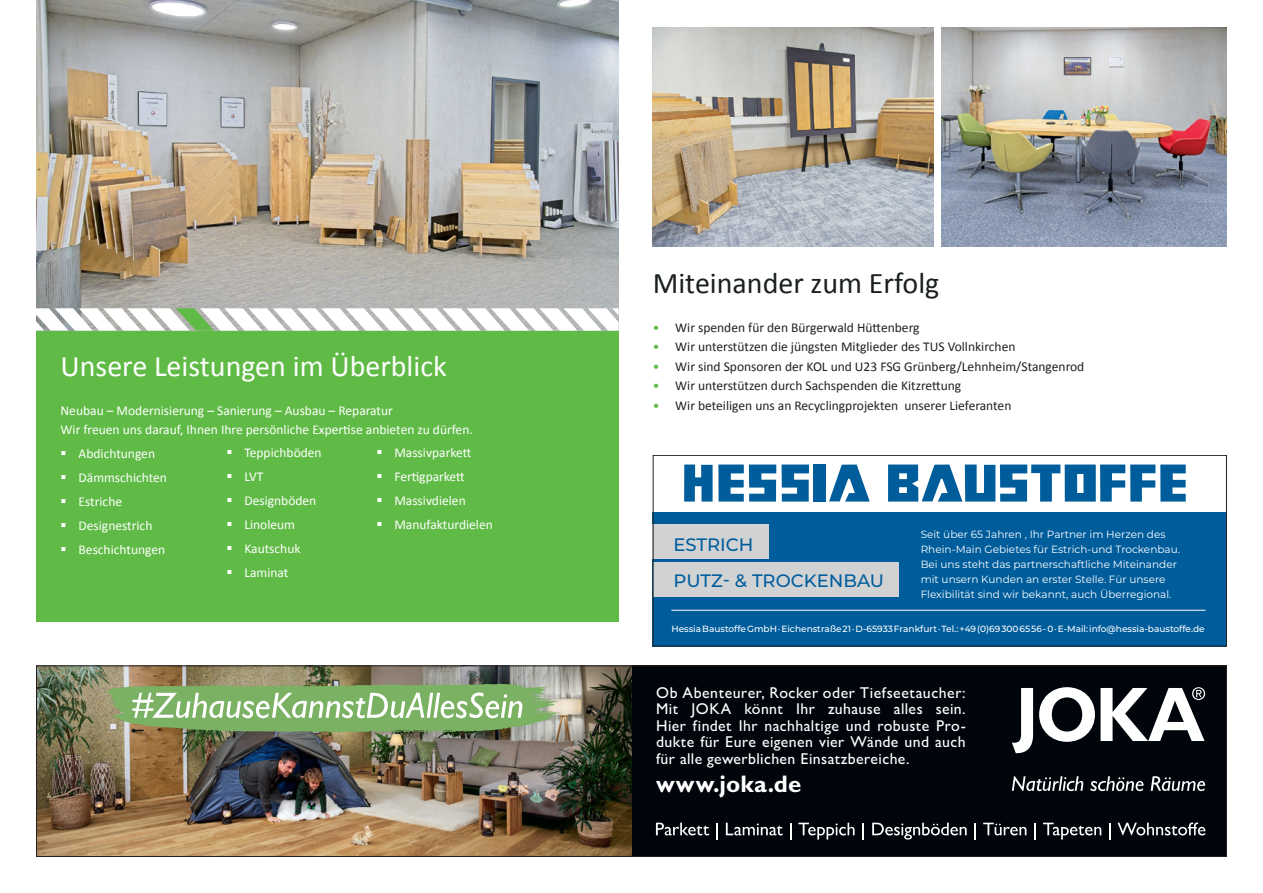
<style>
.page{position:relative;width:1263px;height:893px;background:#fff}
.page>*{position:absolute;margin:0;border:0;box-sizing:border-box;transform-origin:0 0}
.copy{font:30px "Calibri";color:#fff}
.copy-2{font:30px "Calibri";color:#1a1f21}
.t1{font:700 24px "Gill Sans MT Pro";letter-spacing:.005em;color:#fff}
.t2{font:500 18px/36px "Montserrat";color:#005d9c}
.t3{font:500 15.75px/16.5px "Gill Sans MT Pro";letter-spacing:.025em;color:#fff;text-align:justify}
.copy-3{font:13.5px "Calibri";color:#fff}
.copy-4{font:13.5px "Calibri";color:#231f20}
.t4{font:10.5px/15px "Montserrat";color:#fff}
.t5{font:500 9px "Montserrat";color:#fff}
.s1{color:#60bb46}
</style>
<div class="page">
<div style="left:36px;top:308px;width:583px;height:314px;background:#60bb46"></div>
<div style="left:36px;top:665px;width:1191px;height:192px;background:#00050c"></div>
<img style="left:38px;top:667px;width:593px;height:188px">
<svg style="left:1012px;top:776px;width:71px;height:15px"></svg>
<svg style="left:1090px;top:776px;width:53px;height:15px"></svg>
<svg style="left:1151px;top:776px;width:54px;height:15px"></svg>
<svg style="left:1012px;top:687px;width:193px;height:66px"></svg>
<svg style="left:107px;top:684px;width:454px;height:48px;background:#92b97d"></svg>
<svg style="left:656px;top:823px;width:53px;height:12px"></svg>
<svg style="left:716px;top:823px;width:2px;height:17px"></svg>
<svg style="left:726px;top:823px;width:57px;height:12px"></svg>
<svg style="left:790px;top:823px;width:1px;height:17px"></svg>
<svg style="left:798px;top:823px;width:56px;height:16px"></svg>
<svg style="left:862px;top:823px;width:2px;height:17px"></svg>
<svg style="left:974px;top:823px;width:2px;height:17px"></svg>
<svg style="left:983px;top:823px;width:43px;height:12px"></svg>
<svg style="left:1034px;top:823px;width:2px;height:17px"></svg>
<svg style="left:1043px;top:823px;width:58px;height:16px"></svg>
<svg style="left:1109px;top:823px;width:2px;height:17px"></svg>
<svg style="left:1117px;top:822px;width:88px;height:13px"></svg>
<svg style="left:872px;top:823px;width:95px;height:16px"></svg>
<div style="left:36px;top:665px;width:1191px;height:192px;border:1px solid #231f20"></div>
<div style="left:653px;top:512px;width:574px;height:134px;background:#005d9c"></div>
<hr style="left:671px;top:610px;width:534px;height:1px;background:#fff">
<svg style="left:684px;top:465px;width:125px;height:37px"></svg>
<div style="left:813px;top:465px;width:13px;height:37px;background:#005d9c"></div>
<svg style="left:829px;top:465px;width:41px;height:37px"></svg>
<svg style="left:888px;top:465px;width:298px;height:37px"></svg>
<div style="left:653px;top:525px;width:116px;height:34px;background:#d1d2d4"></div>
<div style="left:653px;top:563px;width:246px;height:34px;background:#d1d2d4"></div>
<div style="left:653px;top:455px;width:574px;height:191px;border:1px solid #231f20"></div>
<img style="left:653px;top:28px;width:280px;height:219px">
<img style="left:942px;top:28px;width:285px;height:219px">
<img style="left:36px;top:0;width:583px;height:308px">
<svg style="left:36px;top:308px;width:583px;height:23px;background:#e4e8e4"></svg>
<p class="copy" style="left:61px;top:347px;width:388px">Unsere Leistungen im Überblick</p>
<p class="copy-3" style="left:61px;top:402px;width:334px">Neubau – Modernisierung – Sanierung – Ausbau – Reparatur</p>
<p class="copy-3" style="left:61px;top:421px;width:414px">Wir freuen uns darauf, Ihnen Ihre persönliche Expertise anbieten zu dürfen.</p>
<p class="copy-3" style="left:61px;top:445px;width:96px">▪ Abdichtungen</p>
<p class="copy-3" style="left:61px;top:469px;width:108px">▪ Dämmschichten</p>
<p class="copy-3" style="left:61px;top:493px;width:63px">▪ Estriche</p>
<p class="copy-3" style="left:61px;top:517px;width:93px">▪ Designestrich</p>
<p class="copy-3" style="left:61px;top:541px;width:106px">▪ Beschichtungen</p>
<p class="copy-3" style="left:376px;top:444px;width:96px">▪ Massivparkett</p>
<p class="copy-3" style="left:376px;top:468px;width:90px">▪ Fertigparkett</p>
<p class="copy-3" style="left:376px;top:492px;width:91px">▪ Massivdielen</p>
<p class="copy-3" style="left:376px;top:516px;width:118px">▪ Manufakturdielen</p>
<p class="copy-3" style="left:226px;top:444px;width:97px">▪ Teppichböden</p>
<p class="copy-3" style="left:226px;top:468px;width:38px">▪ LVT</p>
<p class="copy-3" style="left:226px;top:492px;width:91px">▪ Designböden</p>
<p class="copy-3" style="left:226px;top:516px;width:70px">▪ Linoleum</p>
<p class="copy-3" style="left:226px;top:540px;width:76px">▪ Kautschuk</p>
<p class="copy-3" style="left:226px;top:564px;width:63px">▪ Laminat</p>
<p class="copy-2" style="left:653px;top:264px;width:288px">Miteinander zum Erfolg</p>
<p class="copy-4" style="left:653px;top:319px;width:268px"><span class="s1">•</span> Wir spenden für den Bürgerwald Hüttenberg</p>
<p class="copy-4" style="left:653px;top:338px;width:364px"><span class="s1">•</span> Wir unterstützen die jüngsten Mitglieder des TUS Vollnkirchen</p>
<p class="copy-4" style="left:653px;top:358px;width:433px"><span class="s1">•</span> Wir sind Sponsoren der KOL und U23 FSG Grünberg/Lehnheim/Stangenrod</p>
<p class="copy-4" style="left:653px;top:377px;width:310px"><span class="s1">•</span> Wir unterstützen durch Sachspenden die Kitzrettung</p>
<p class="copy-4" style="left:653px;top:397px;width:360px"><span class="s1">•</span> Wir beteiligen uns an Recyclingprojekten unserer Lieferanten</p>
<p class="t4" style="left:921px;top:526px;width:261px">Seit über 65 Jahren , Ihr Partner im Herzen des Rhein-Main Gebietes für Estrich-und Trockenbau.<br>Bei uns steht das partnerschaftliche Miteinander mit unsern Kunden an erster Stelle. Für unsere Flexibilität sind wir bekannt, auch Überregional.</p>
<p class="t5" style="left:671px;top:622px;width:535px">Hessia Baustoffe GmbH · Eichenstraße 21 · D-65933 Frankfurt · Tel.: +49 (0)69 300 65 56 - 0 · E-Mail: info@hessia-baustoffe.de</p>
<p class="t2" style="left:674px;top:526px;width:212px">ESTRICH<br>PUTZ- &amp; TROCKENBAU</p>
<p class="t3" style="left:656px;top:684px;width:311px">Ob Abenteurer, Rocker oder Tiefseetaucher:<br>Mit JOKA könnt Ihr zuhause alles sein.<br>Hier findet Ihr nachhaltige und robuste Pro&shy;dukte für Eure eigenen vier Wände und auch für alle gewerblichen Einsatzbereiche.</p>
<p class="t1" style="left:656px;top:769px;width:147px">www.joka.de</p>
</div>
